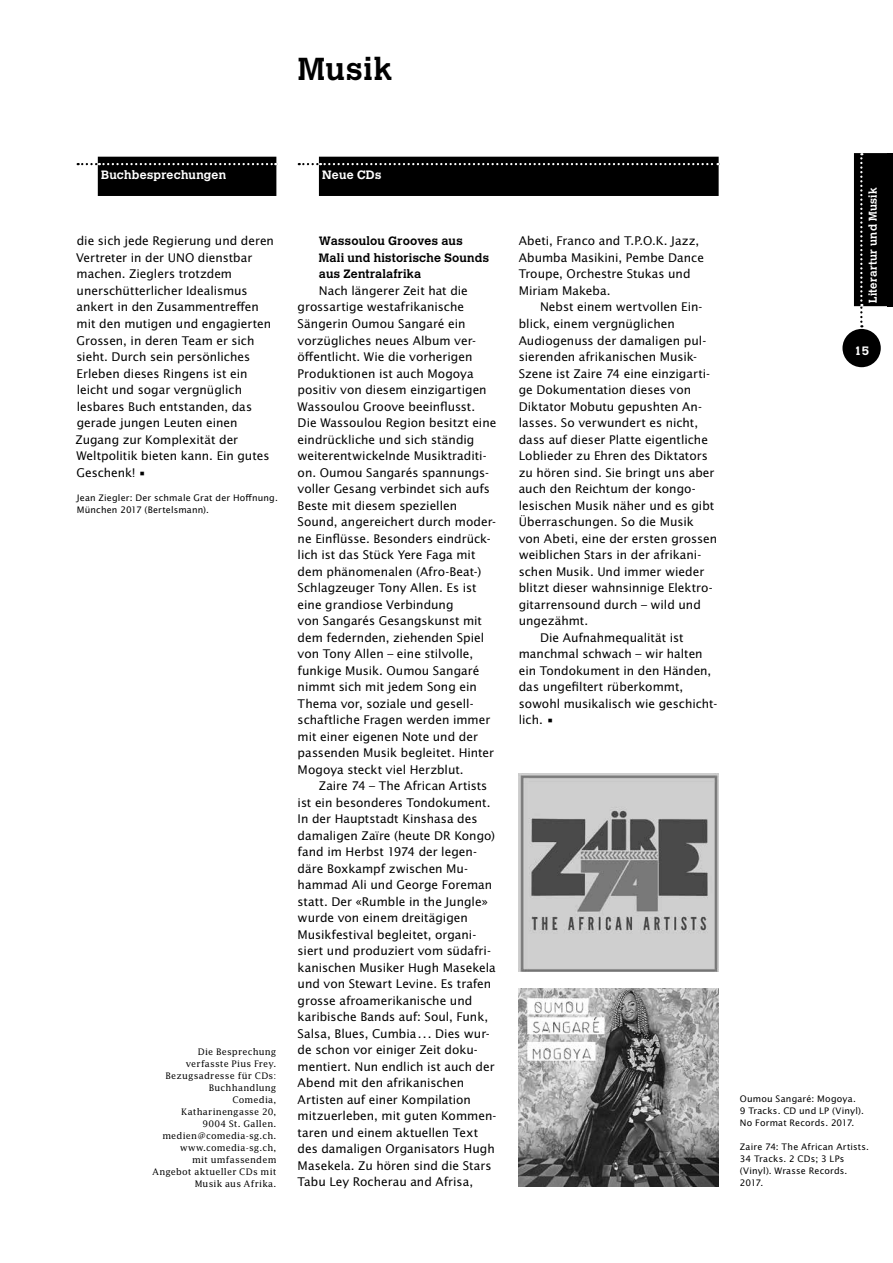
<style>
.page{position:relative;width:893px;height:1263px;background:#fff}
.page>*{position:absolute;margin:0;border:0;box-sizing:border-box;transform-origin:0 0}
.t1{font:700 31.5px "Calvert";letter-spacing:.03em;color:#000}
.t2{font:12px/16.5px "Lucida Sans";letter-spacing:-.005em;color:#000}
.t3{font:700 12px/16.5px "Calvert";letter-spacing:.02em;color:#000}
.t4{font:700 12px "Calvert";letter-spacing:.02em;color:#fff}
.t5{font:700 11.25px "Calvert";letter-spacing:.025em;color:#fff}
.t6{font:9px/12px "Lucida Sans";letter-spacing:.02em;color:#000}
.t7{font:9px/12px "Lucida";letter-spacing:.02em;color:#000;text-align:right}
</style>
<div class="page">
<div style="left:319px;top:157px;width:400px;height:39px;background:#000"></div>
<svg style="left:299px;top:163px;width:419px;height:2px"></svg>
<img style="left:519px;top:773px;width:200px;height:198px">
<img style="left:519px;top:988px;width:200px;height:198px">
<div style="left:842px;top:329px;width:39px;height:38px;background:#000;border-radius:50%"></div>
<div style="left:854px;top:153px;width:39px;height:153px;background:#000"></div>
<svg style="left:860px;top:153px;width:2px;height:174px"></svg>
<div style="left:98px;top:157px;width:178px;height:39px;background:#000"></div>
<svg style="left:78px;top:163px;width:198px;height:2px"></svg>
<h1 class="t1" style="left:298px;top:49px;width:96px">Musik</h1>
<p class="t4" style="left:101px;top:168px;width:127px">Buchbesprechungen</p>
<p class="t4" style="left:322px;top:168px;width:61px">Neue CDs</p>
<p class="t2" style="left:76px;top:233px;width:200px">die sich jede Regierung und deren<br>Vertreter in der UNO dienstbar machen. Zieglers trotzdem unerschütterlicher Idealismus ankert in den Zusammentreffen mit den mutigen und engagierten<br>Grossen, in deren Team er sich sieht. Durch sein persönliches<br>Erleben dieses Ringens ist ein leicht und sogar vergnüglich lesbares Buch entstanden, das gerade jungen Leuten einen<br>Zugang zur Komplexität der<br>Weltpolitik bieten kann. Ein gutes<br>Geschenk! •</p>
<p class="t6" style="left:77px;top:491px;width:203px">Jean Ziegler: Der schmale Grat der Hoffnung.<br>München 2017 (Bertelsmann).</p>
<p class="t7" style="left:153px;top:1045px;width:125px">Die Besprechung verfasste Pius Frey.<br>Bezugsadresse für CDs:<br>Buchhandlung<br>Comedia,<br>Katharinengasse 20,<br>9004 St. Gallen. medien@comedia-sg.ch. www.comedia-sg.ch,<br>mit umfassendem<br>Angebot aktueller CDs mit<br>Musik aus Afrika.</p>
<p class="t3" style="left:319px;top:233px;width:172px">Wassoulou Grooves aus<br>Mali und historische Sounds aus Zentralafrika</p>
<p class="t2" style="left:298px;top:282px;width:200px;text-indent:21px">Nach längerer Zeit hat die grossartige westafrikanische<br>Sängerin Oumou Sangaré ein vorzügliches neues Album ver&shy;öffentlicht. Wie die vorherigen<br>Produktionen ist auch Mogoya positiv von diesem einzigartigen<br>Wassoulou Groove beeinflusst.<br>Die Wassoulou Region besitzt eine eindrückliche und sich ständig weiterentwickelnde Musiktraditi&shy;on. Oumou Sangarés spannungs&shy;voller Gesang verbindet sich aufs<br>Beste mit diesem speziellen<br>Sound, angereichert durch moder&shy;ne Einflüsse. Besonders eindrück&shy;lich ist das Stück Yere Faga mit dem phänomenalen (Afro-Beat-)<br>Schlagzeuger Tony Allen. Es ist eine grandiose Verbindung<br>von Sangarés Gesangskunst mit dem federnden, ziehenden Spiel von Tony Allen – eine stilvolle, funkige Musik. Oumou Sangaré nimmt sich mit jedem Song ein<br>Thema vor, soziale und gesell&shy;schaftliche Fragen werden immer mit einer eigenen Note und der passenden Musik begleitet. Hinter<br>Mogoya steckt viel Herzblut.</p>
<p class="t2" style="left:298px;top:777px;width:200px;text-indent:21px">Zaire 74 – The African Artists ist ein besonderes Tondokument.<br>In der Hauptstadt Kinshasa des damaligen Zaïre (heute DR Kongo) fand im Herbst 1974 der legen&shy;däre Boxkampf zwischen Mu&shy;hammad Ali und George Foreman statt. Der «Rumble in the Jungle» wurde von einem dreitägigen<br>Musikfestival begleitet, organi&shy;siert und produziert vom südafri&shy;kanischen Musiker Hugh Masekela und von Stewart Levine. Es trafen grosse afroamerikanische und karibische Bands auf: Soul, Funk,<br>Salsa, Blues, Cumbia... Dies wur&shy;de schon vor einiger Zeit doku&shy;mentiert. Nun endlich ist auch der<br>Abend mit den afrikanischen<br>Artisten auf einer Kompilation mitzuerleben, mit guten Kommen&shy;taren und einem aktuellen Text des damaligen Organisators Hugh<br>Masekela. Zu hören sind die Stars<br>Tabu Ley Rocherau and Afrisa,</p>
<p class="t2" style="left:519px;top:233px;width:187px">Abeti, Franco and T.P.O.K. Jazz,<br>Abumba Masikini, Pembe Dance<br>Troupe, Orchestre Stukas und<br>Miriam Makeba.</p>
<p class="t2" style="left:540px;top:299px;width:164px">Nebst einem wertvollen Ein-</p>
<p class="t2" style="left:519px;top:315px;width:158px">blick, einem vergnüglichen</p>
<p class="t2" style="left:519px;top:332px;width:189px">Audiogenuss der damaligen pul-</p>
<p class="t2" style="left:519px;top:348px;width:180px">sierenden afrikanischen Musik-</p>
<p class="t2" style="left:519px;top:365px;width:193px">Szene ist Zaire 74 eine einzigarti-</p>
<p class="t2" style="left:519px;top:381px;width:174px">ge Dokumentation dieses von</p>
<p class="t2" style="left:519px;top:398px;width:185px">Diktator Mobutu gepushten An-</p>
<p class="t2" style="left:519px;top:414px;width:181px">lasses. So verwundert es nicht,</p>
<p class="t2" style="left:519px;top:431px;width:191px">dass auf dieser Platte eigentliche</p>
<p class="t2" style="left:519px;top:447px;width:191px">Loblieder zu Ehren des Diktators</p>
<p class="t2" style="left:519px;top:464px;width:197px">zu hören sind. Sie bringt uns aber</p>
<p class="t2" style="left:519px;top:480px;width:178px">auch den Reichtum der kongo-</p>
<p class="t2" style="left:519px;top:497px;width:197px">lesischen Musik näher und es gibt</p>
<p class="t2" style="left:519px;top:513px;width:176px">Überraschungen. So die Musik</p>
<p class="t2" style="left:519px;top:530px;width:200px">von Abeti, eine der ersten grossen</p>
<p class="t2" style="left:519px;top:546px;width:184px">weiblichen Stars in der afrikani-</p>
<p class="t2" style="left:519px;top:563px;width:187px">schen Musik. Und immer wieder</p>
<p class="t2" style="left:519px;top:579px;width:195px">blitzt dieser wahnsinnige Elektro-</p>
<p class="t2" style="left:519px;top:596px;width:184px">gitarrensound durch – wild und</p>
<p class="t2" style="left:519px;top:612px;width:71px">ungezähmt.</p>
<p class="t2" style="left:540px;top:629px;width:145px">Die Aufnahmequalität ist</p>
<p class="t2" style="left:519px;top:645px;width:185px">manchmal schwach – wir halten</p>
<p class="t2" style="left:519px;top:662px;width:194px">ein Tondokument in den Händen,</p>
<p class="t2" style="left:519px;top:678px;width:166px">das ungefiltert rüberkommt,</p>
<p class="t2" style="left:519px;top:695px;width:200px">sowohl musikalisch wie geschicht-</p>
<p class="t2" style="left:519px;top:711px;width:37px">lich. •</p>
<p class="t5" style="left:866px;top:303px;width:117px;rotate:-90deg">Literartur und Musik</p>
<p class="t4" style="left:854px;top:343px;width:17px">15</p>
<p class="t6" style="left:740px;top:1092px;width:126px">Oumou Sangaré: Mogoya.<br>9 Tracks. CD und LP (Vinyl).<br>No Format Records. 2017.</p>
<p class="t6" style="left:740px;top:1140px;width:131px">Zaire 74: The African Artists.<br>34 Tracks. 2 CDs; 3 LPs (Vinyl). Wrasse Records.<br>2017.</p>
</div>
